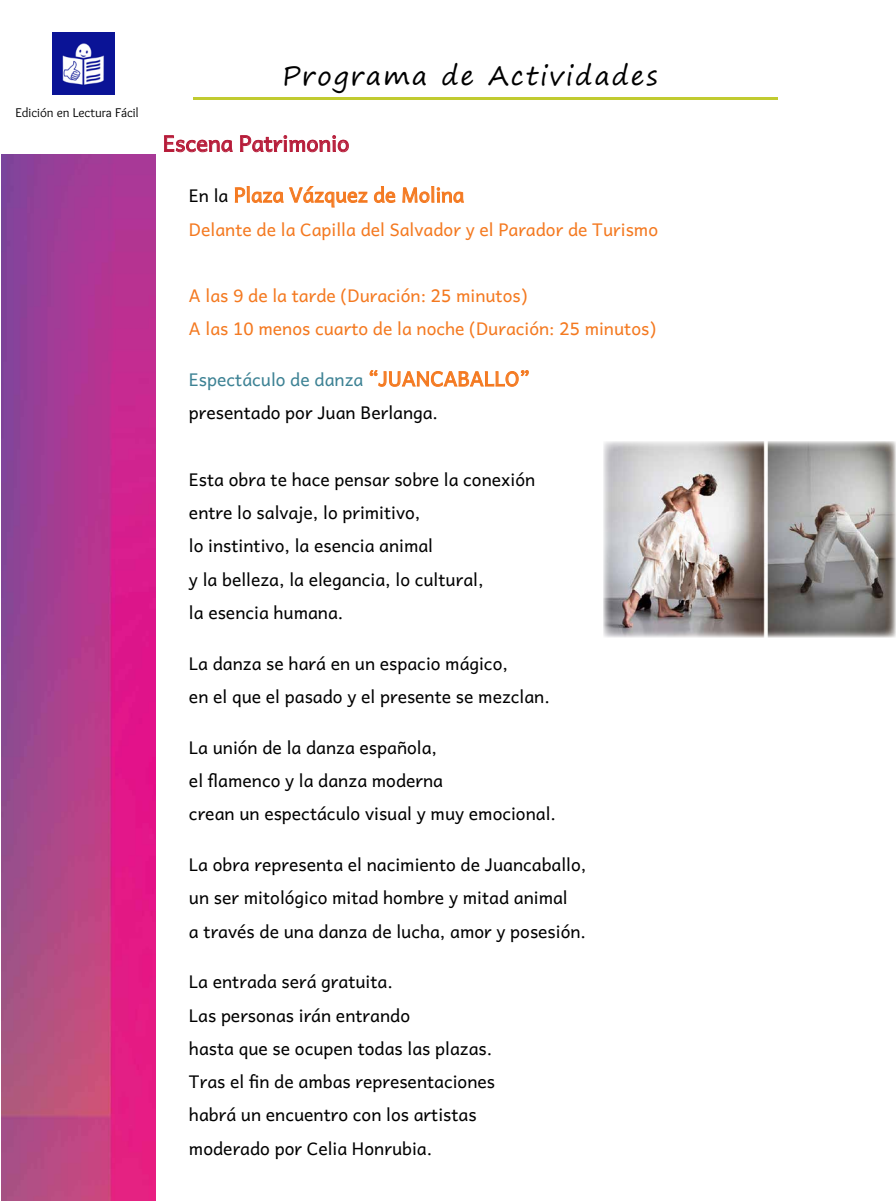
<style>
.page{position:relative;width:896px;height:1201px;background:#fff}
.page>*{position:absolute;margin:0;border:0;box-sizing:border-box;transform-origin:0 0}
.t1{font:26.25px "Segoe Print";letter-spacing:.07em;color:#000}
.t2{font:21.88px "Andika Basic";color:#b61839}
.t3{font:20.12px "Andika Basic";color:#f47920}
.t4{font:17.5px/33.2px "Andika Basic";color:#000}
.t5{font:17.5px/33.2px "Andika Basic";color:#f47920}
.t6{font:13.12px "Overlock";color:#000}
.s1{font-size:17.5px;color:#000}
.s2{color:#3d8294}
.s3{font-size:20.12px;color:#f47920}
</style>
<div class="page">
<img style="left:52px;top:32px;width:62px;height:62px">
<svg style="left:164px;top:135px;width:69px;height:17px"></svg>
<svg style="left:240px;top:135px;width:109px;height:17px"></svg>
<svg style="left:235px;top:186px;width:133px;height:22px"></svg>
<svg style="left:374px;top:186px;width:22px;height:17px"></svg>
<svg style="left:402px;top:186px;width:62px;height:17px"></svg>
<svg style="left:369px;top:370px;width:160px;height:17px"></svg>
<hr style="left:193px;top:97px;width:584px;height:3px;background:#c1cb30">
<img style="left:1px;top:154px;width:154px;height:1046px">
<img style="left:604px;top:441px;width:292px;height:196px">
<p class="t6" style="left:15px;top:105px;width:125px">Edición en Lectura Fácil</p>
<h1 class="t1" style="left:282px;top:52px;width:377px">Programa de Actividades</h1>
<p class="t2" style="left:163px;top:123px;width:188px">Escena Patrimonio</p>
<p class="t3" style="left:189px;top:176px;width:277px"><span class="s1">En la</span> Plaza Vázquez de Molina</p>
<p class="t5" style="left:189px;top:210px;width:471px">Delante de la Capilla del Salvador y el Parador de Turismo</p>
<p class="t5" style="left:189px;top:276px;width:469px">A las 9 de la tarde (Duración: 25 minutos)<br>A las 10 menos cuarto de la noche (Duración: 25 minutos)</p>
<p class="t4" style="left:189px;top:360px;width:342px"><span class="s2">Espectáculo de danza</span> <span class="s3">“JUANCABALLO” </span>presentado por Juan Berlanga.</p>
<p class="t4" style="left:189px;top:460px;width:348px">Esta obra te hace pensar sobre la conexión entre lo salvaje, lo primitivo,<br>lo instintivo, la esencia animal<br>y la belleza, la elegancia, lo cultural,<br>la esencia humana.</p>
<p class="t4" style="left:189px;top:644px;width:362px">La danza se hará en un espacio mágico,<br>en el que el pasado y el presente se mezclan.</p>
<p class="t4" style="left:189px;top:728px;width:368px">La unión de la danza española,<br>el flamenco y la danza moderna<br>crean un espectáculo visual y muy emocional.</p>
<p class="t4" style="left:189px;top:845px;width:399px">La obra representa el nacimiento de Juancaballo, un ser mitológico mitad hombre y mitad animal<br>a través de una danza de lucha, amor y posesión.</p>
<p class="t4" style="left:189px;top:962px;width:308px">La entrada será gratuita.<br>Las personas irán entrando<br>hasta que se ocupen todas las plazas.<br>Tras el fin de ambas representaciones habrá un encuentro con los artistas moderado por Celia Honrubia.</p>
</div>
